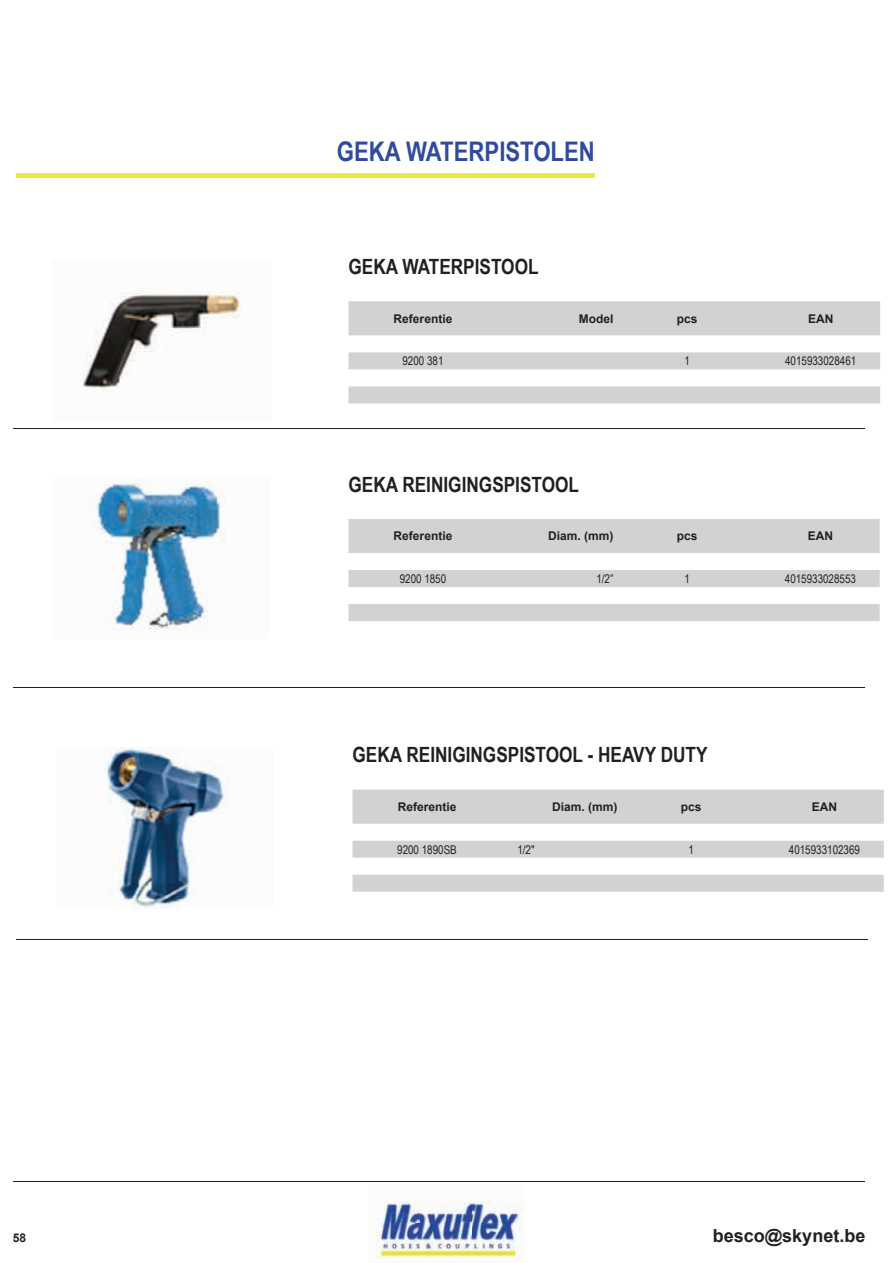
<style>
.page{position:relative;width:893px;height:1263px;background:#fff}
.page>*{position:absolute;margin:0;border:0;box-sizing:border-box;transform-origin:0 0}
.t1{font:700 27px "Arial Narrow";color:#304a9e}
.t2{font:700 21px "Arial Narrow";color:#231f20}
.t3{font:700 18px "Arial";color:#231f20}
.t4{font:12px "Arial Narrow";color:#231f20}
.t5{font:700 12px "Arial";color:#231f20}
</style>
<div class="page">
<hr style="left:16px;top:173px;width:579px;height:4px;background:#eae843">
<img style="left:369px;top:1201px;width:155px;height:57px">
<hr style="left:13px;top:428px;width:851px;height:1px;background:#231f20">
<hr style="left:13px;top:687px;width:851px;height:1px;background:#231f20">
<hr style="left:16px;top:939px;width:852px;height:1px;background:#231f20">
<hr style="left:13px;top:1181px;width:852px;height:1px;background:#231f20">
<img style="left:105px;top:747px;width:125px;height:162px">
<img style="left:87px;top:477px;width:139px;height:153px">
<img style="left:81px;top:292px;width:160px;height:98px">
<svg style="left:348px;top:519px;width:532px;height:102px;fill:#d1d2d4"></svg>
<svg style="left:348px;top:301px;width:532px;height:102px;fill:#d1d2d4"></svg>
<svg style="left:352px;top:790px;width:532px;height:102px;fill:#d1d2d4"></svg>
<p class="t5" style="left:13px;top:1229px;width:15px">58</p>
<h1 class="t1" style="left:337px;top:132px;width:259px">GEKA WATERPISTOLEN</h1>
<h2 class="t2" style="left:348px;top:251px;width:192px">GEKA WATERPISTOOL</h2>
<p class="t5" style="left:394px;top:310px;width:60px">Referentie</p>
<p class="t5" style="left:579px;top:310px;width:36px">Model</p>
<p class="t5" style="left:677px;top:310px;width:22px">pcs</p>
<p class="t5" style="left:808px;top:310px;width:27px">EAN</p>
<p class="t4" style="left:402px;top:352px;width:43px">9200 381</p>
<p class="t4" style="left:685px;top:352px;width:7px">1</p>
<p class="t4" style="left:785px;top:352px;width:73px">4015933028461</p>
<h2 class="t2" style="left:348px;top:468px;width:232px">GEKA REINIGINGSPISTOOL</h2>
<p class="t5" style="left:394px;top:528px;width:60px">Referentie</p>
<p class="t5" style="left:548px;top:528px;width:67px">Diam. (mm)</p>
<p class="t5" style="left:677px;top:528px;width:22px">pcs</p>
<p class="t5" style="left:808px;top:528px;width:27px">EAN</p>
<p class="t4" style="left:400px;top:570px;width:48px">9200 1850</p>
<p class="t4" style="left:596px;top:570px;width:18px">1/2”</p>
<p class="t4" style="left:684px;top:570px;width:7px">1</p>
<p class="t4" style="left:785px;top:570px;width:73px">4015933028553</p>
<h2 class="t2" style="left:352px;top:739px;width:357px">GEKA REINIGINGSPISTOOL - HEAVY DUTY</h2>
<p class="t5" style="left:398px;top:798px;width:60px">Referentie</p>
<p class="t5" style="left:552px;top:798px;width:67px">Diam. (mm)</p>
<p class="t5" style="left:681px;top:798px;width:22px">pcs</p>
<p class="t5" style="left:812px;top:798px;width:27px">EAN</p>
<p class="t4" style="left:397px;top:840px;width:61px">9200 1890SB</p>
<p class="t4" style="left:517px;top:840px;width:19px">1/2"</p>
<p class="t4" style="left:689px;top:840px;width:7px">1</p>
<p class="t4" style="left:789px;top:840px;width:73px">4015933102369</p>
<h3 class="t3" style="left:713px;top:1223px;width:154px">besco@skynet.be</h3>
</div>
